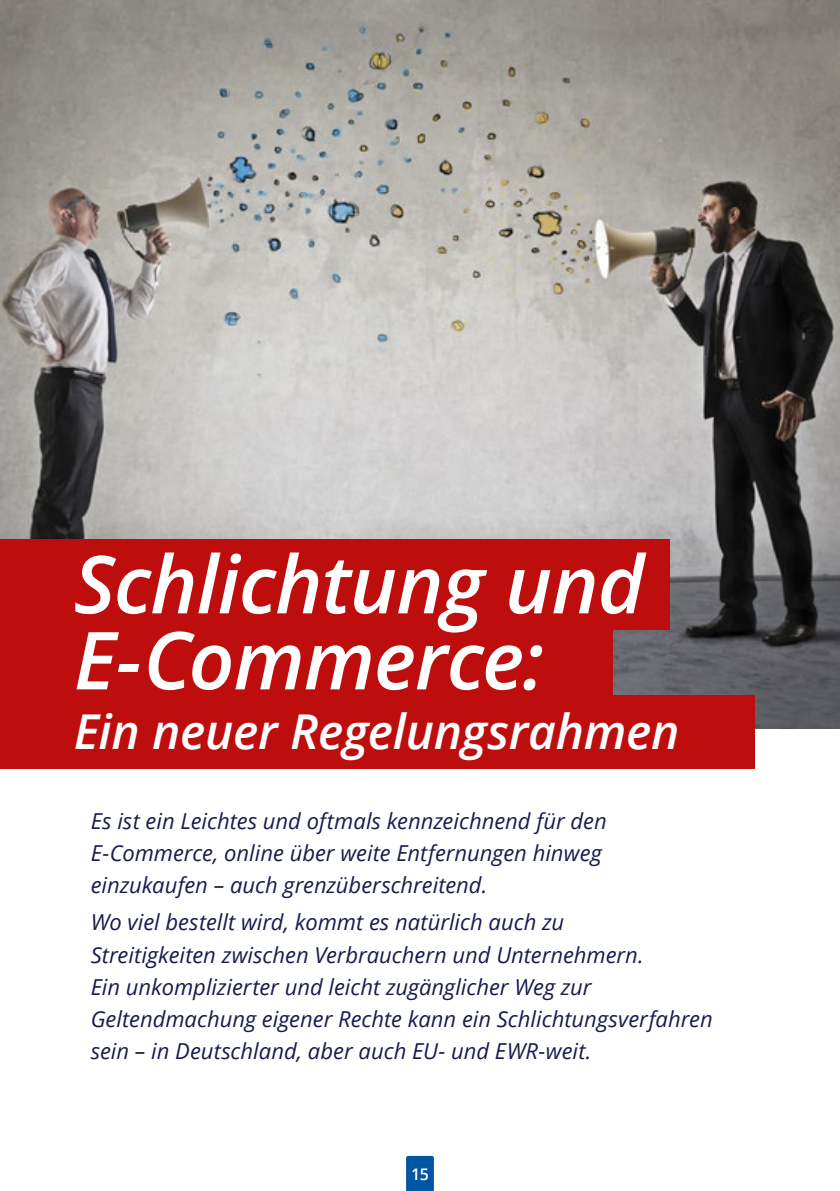
<style>
.page{position:relative;width:840px;height:1191px;background:#fff}
.page>*{position:absolute;margin:0;border:0;box-sizing:border-box;transform-origin:0 0}
.t1{font:italic 600 80px/76px "Open Sans";letter-spacing:-.01em;color:#fff}
.t2{font:italic 600 48px "Open Sans";letter-spacing:-.005em;color:#fff}
.t3{font:italic 22px/32px "Open Sans";color:#191c4d}
.t4{font:600 16px "Open Sans";color:#fff}
</style>
<div class="page">
<svg style="left:406px;top:1155px;width:27px;height:36px"></svg>
<img style="left:0;top:0;width:839px;height:729px">
<div style="left:0;top:539px;width:669px;height:90px;background:#bd0e0d"></div>
<div style="left:0;top:619px;width:612px;height:79px;background:#bd0e0d"></div>
<div style="left:0;top:694px;width:754px;height:74px;background:#bd0e0d"></div>
<h1 class="t1" style="left:74px;top:544px;width:572px">Schlichtung und<br>E-Commerce:</h1>
<h2 class="t2" style="left:74px;top:699px;width:607px">Ein neuer Regelungsrahmen</h2>
<p class="t3" style="left:91px;top:804px;width:517px">Es ist ein Leichtes und oftmals kennzeichnend für den<br>E-Commerce, online über weite Entfernungen hinweg einzukaufen – auch grenzüberschreitend.</p>
<p class="t3" style="left:91px;top:906px;width:623px">Wo viel bestellt wird, kommt es natürlich auch zu<br>Streitigkeiten zwischen Verbrauchern und Unternehmern.<br>Ein unkomplizierter und leicht zugänglicher Weg zur Geltendmachung eigener Rechte kann ein Schlichtungsverfahren sein – in Deutschland, aber auch EU- und EWR-weit.</p>
<p class="t4" style="left:411px;top:1162px;width:19px">15</p>
</div>
